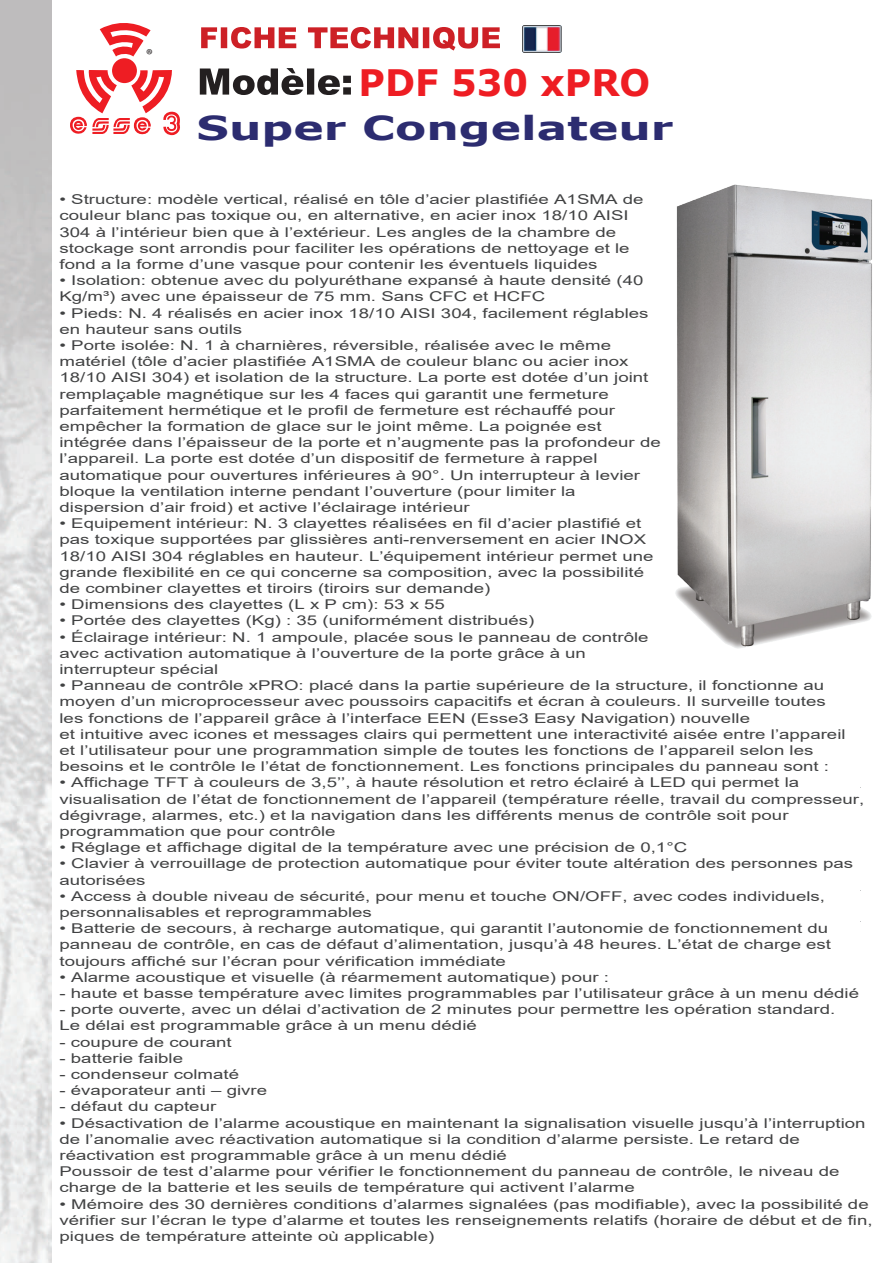
<style>
.page{position:relative;width:893px;height:1263px;background:#fff}
.page>*{position:absolute;margin:0;border:0;box-sizing:border-box;transform-origin:0 0}
.t1{font:700 36.45px "Verdana";color:#ee1d23}
.t2{font:700 33px "Verdana";color:#2c2c70;scale:1.38 1}
.t3{font:15.9px "Myriad Pro";color:#231f20}
.t4{font:13.5px/16.2px "Arial";color:#414243;scale:1.38 1}
.s1{font-style:inherit}
</style>
<div class="page">
<div style="left:112px;top:58px;width:25px;height:25px;background:#ee1d23;border-radius:50%"></div>
<svg style="left:70px;top:70px;width:110px;height:65px"></svg>
<svg style="left:100px;top:23px;width:51px;height:34px"></svg>
<img style="left:523px;top:25px;width:38px;height:27px">
<svg style="left:200px;top:68px;width:151px;height:27px"></svg>
<svg style="left:201px;top:27px;width:299px;height:24px"></svg>
<img style="left:675px;top:184px;width:197px;height:465px">
<p class="t3" style="left:146px;top:45px;width:8px">®</p>
<h1 class="t1" style="left:359px;top:57px;width:293px">PDF 530 xPRO</h1>
<h2 class="t2" style="left:197px;top:105px;width:347px">Super Congelateur</h2>
<p class="t4" style="left:59px;top:191px;width:425px">• Structure: modèle vertical, réalisé en tôle d’acier plastifiée A1SMA de couleur blanc pas toxique ou, en alternative, en acier inox 18/10 AISI 304 à l’intérieur bien que à l’extérieur. Les angles de la chambre de stockage sont arrondis pour faciliter les opérations de nettoyage et le fond a la forme d’une vasque pour contenir les éventuels liquides</p>
<p class="t4" style="left:59px;top:272px;width:425px">• Isolation: obtenue avec du polyuréthane expansé à haute densité (40<br>Kg/m³) avec une épaisseur de 75 mm. Sans CFC et HCFC</p>
<p class="t4" style="left:59px;top:305px;width:428px">• Pieds: N. 4 réalisés en acier inox 18/10 AISI 304, facilement réglables en hauteur sans outils</p>
<p class="t4" style="left:59px;top:337px;width:437px">• Porte isolée: N. 1 à charnières, réversible, réalisée avec le même matériel (tôle d’acier plastifiée A1SMA de couleur blanc ou acier inox 18/10 AISI 304) et isolation de la structure. La porte est dotée d’un joint remplaçable magnétique sur les 4 faces qui garantit une fermeture parfaitement hermétique et le profil de fermeture est réchauffé pour empêcher la formation de glace sur le joint même. La poignée est intégrée dans l’épaisseur de la porte et n’augmente pas la profondeur de l’appareil. La porte est dotée d’un dispositif de fermeture à rappel automatique pour ouvertures inférieures à 90°. Un interrupteur à levier bloque la ventilation interne pendant l’ouverture (pour limiter la dispersion d’air froid) et active l’éclairage intérieur</p>
<p class="t4" style="left:59px;top:515px;width:432px">• Equipement intérieur: N. 3 clayettes réalisées en fil d’acier plastifié et pas toxique supportées par glissières anti-renversement en acier INOX 18/10 AISI 304 réglables en hauteur. L’équipement intérieur permet une grande flexibilité en ce qui concerne sa composition, avec la possibilité de combiner clayettes et tiroirs (tiroirs sur demande)</p>
<p class="t4" style="left:59px;top:596px;width:281px">• Dimensions des clayettes (L x P cm): 53 x 55</p>
<p class="t4" style="left:59px;top:612px;width:346px">• Portée des clayettes (Kg) : 35 (uniformément distribués)</p>
<p class="t4" style="left:59px;top:629px;width:428px">• Éclairage intérieur: N. 1 ampoule, placée sous le panneau de contrôle avec activation automatique à l’ouverture de la porte grâce à un interrupteur spécial</p>
<p class="t4" style="left:59px;top:677px;width:571px">• Panneau de contrôle xPRO: placé dans la partie supérieure de la structure, il fonctionne au moyen d’un microprocesseur avec poussoirs capacitifs et écran à couleurs. Il surveille toutes les fonctions de l’appareil grâce à l’interface EEN (E<span class="s1">sse3</span> Easy Navigation) nouvelle<br>et intuitive avec icones et messages clairs qui permettent une interactivité aisée entre l’appareil et l’utilisateur pour une programmation simple de toutes les fonctions de l’appareil selon les besoins et le contrôle le l’état de fonctionnement. Les fonctions principales du panneau sont :</p>
<p class="t4" style="left:59px;top:774px;width:585px">• Affichage TFT à couleurs de 3,5’’, à haute résolution et retro éclairé à LED qui permet la visualisation de l’état de fonctionnement de l’appareil (température réelle, travail du compresseur, dégivrage, alarmes, etc.) et la navigation dans les différents menus de contrôle soit pour programmation que pour contrôle</p>
<p class="t4" style="left:59px;top:839px;width:456px">• Réglage et affichage digital de la température avec une précision de 0,1°C</p>
<p class="t4" style="left:59px;top:855px;width:577px">• Clavier à verrouillage de protection automatique pour éviter toute altération des personnes pas autorisées</p>
<p class="t4" style="left:59px;top:888px;width:556px">• Access à double niveau de sécurité, pour menu et touche ON/OFF, avec codes individuels, personnalisables et reprogrammables</p>
<p class="t4" style="left:59px;top:920px;width:561px">• Batterie de secours, à recharge automatique, qui garantit l’autonomie de fonctionnement du panneau de contrôle, en cas de défaut d’alimentation, jusqu’à 48 heures. L’état de charge est toujours affiché sur l’écran pour vérification immédiate</p>
<p class="t4" style="left:59px;top:969px;width:400px">• Alarme acoustique et visuelle (à réarmement automatique) pour :</p>
<p class="t4" style="left:59px;top:985px;width:581px">- haute et basse température avec limites programmables par l’utilisateur grâce à un menu dédié</p>
<p class="t4" style="left:59px;top:1001px;width:564px">- porte ouverte, avec un délai d’activation de 2 minutes pour permettre les opération standard.<br>Le délai est programmable grâce à un menu dédié</p>
<p class="t4" style="left:59px;top:1034px;width:126px">- coupure de courant</p>
<p class="t4" style="left:59px;top:1050px;width:91px">- batterie faible</p>
<p class="t4" style="left:59px;top:1066px;width:132px">- condenseur colmaté</p>
<p class="t4" style="left:59px;top:1082px;width:152px">- évaporateur anti – givre</p>
<p class="t4" style="left:59px;top:1098px;width:115px">- défaut du capteur</p>
<p class="t4" style="left:59px;top:1115px;width:586px">• Désactivation de l’alarme acoustique en maintenant la signalisation visuelle jusqu’à l’interruption de l’anomalie avec réactivation automatique si la condition d’alarme persiste. Le retard de réactivation est programmable grâce à un menu dédié<br>Poussoir de test d’alarme pour vérifier le fonctionnement du panneau de contrôle, le niveau de charge de la batterie et les seuils de température qui activent l’alarme</p>
<p class="t4" style="left:59px;top:1196px;width:591px">• Mémoire des 30 dernières conditions d’alarmes signalées (pas modifiable), avec la possibilité de vérifier sur l’écran le type d’alarme et toutes les renseignements relatifs (horaire de début et de fin, piques de température atteinte où applicable)</p>
</div>
